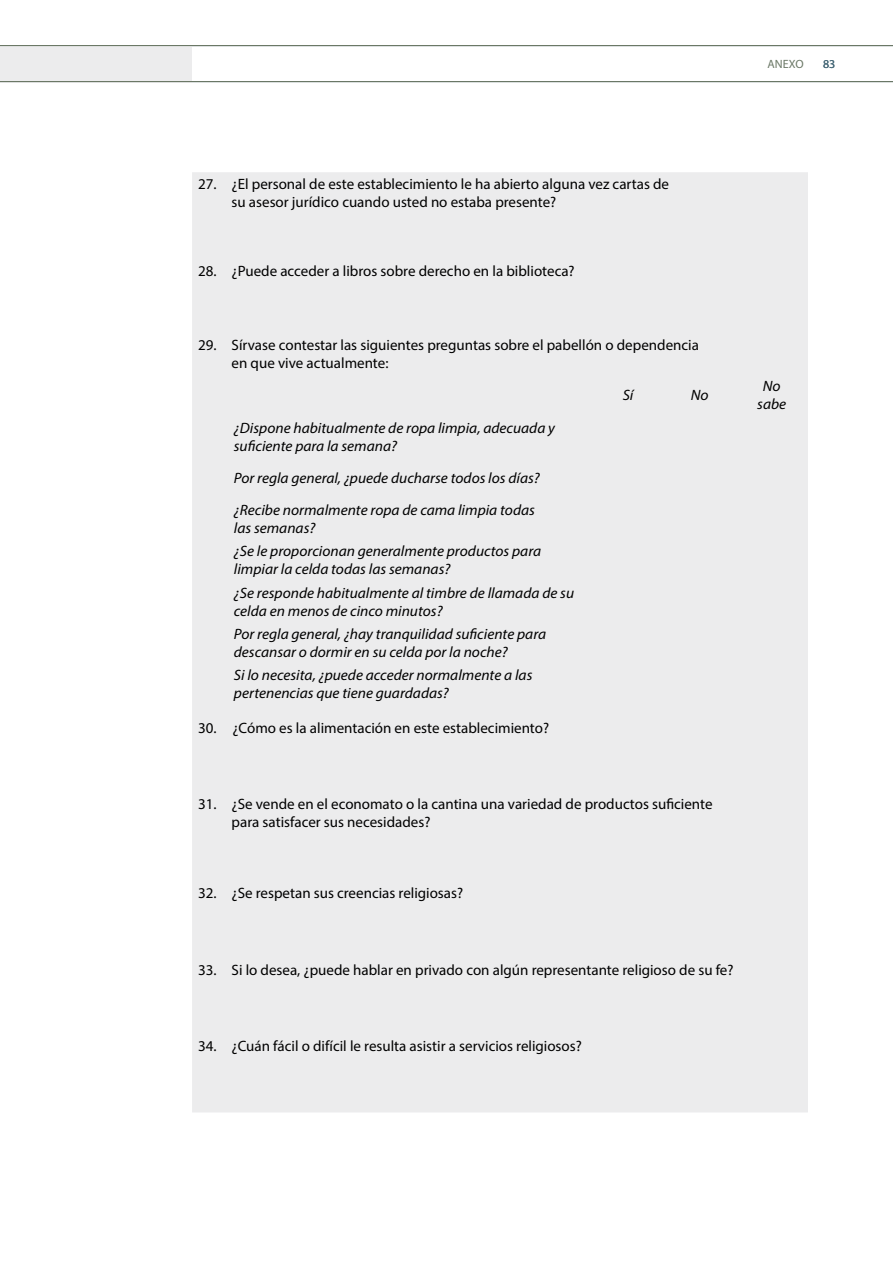
<style>
.page{position:relative;width:893px;height:1263px;background:#fff}
.page>*{position:absolute;margin:0;border:0;box-sizing:border-box;transform-origin:0 0}
.t1{font:15px/18px "Myriad Pro";color:#000}
.t2{font:italic 15px/23.2px "Myriad Pro";color:#000}
.t3{font:12px "Myriad Pro";color:#6b7866}
.t4{font:12px "Myriad Pro";color:#476978}
</style>
<div class="page">
<div style="left:192px;top:172px;width:616px;height:940px;background:#ececed"></div>
<div style="left:0;top:46px;width:192px;height:36px;background:#ececed"></div>
<hr style="left:0;top:45px;width:893px;height:1px;background:#6b7866">
<hr style="left:0;top:81px;width:893px;height:1px;background:#6b7866">
<p class="t3" style="left:767px;top:56px;width:36px">Anexo</p>
<p class="t4" style="left:823px;top:56px;width:14px">83</p>
<p class="t1" style="left:232px;top:175px;width:439px;text-indent:-33px">27. ¿El personal de este establecimiento le ha abierto alguna vez cartas de su asesor jurídico cuando usted no estaba presente?</p>
<p class="t1" style="left:198px;top:261px;width:378px">28. ¿Puede acceder a libros sobre derecho en la biblioteca?</p>
<p class="t1" style="left:232px;top:336px;width:469px;text-indent:-33px">29. Sírvase contestar las siguientes preguntas sobre el pabellón o dependencia en que vive actualmente:</p>
<p class="t2" style="left:623px;top:383px;width:12px">Sí</p>
<p class="t2" style="left:691px;top:383px;width:19px">No</p>
<p class="t2" style="left:757px;top:377px;width:30px;line-height:18px;text-align:center">No sabe</p>
<p class="t2" style="left:234px;top:418px;width:323px;line-height:18px">¿Dispone habitualmente de ropa limpia, adecuada y suficiente para la semana?</p>
<p class="t2" style="left:234px;top:461px;width:308px;line-height:32.2px">Por regla general, ¿puede ducharse todos los días? ¿Recibe normalmente ropa de cama limpia todas</p>
<p class="t2" style="left:234px;top:516px;width:309px">las semanas?<br>¿Se le proporcionan generalmente productos para</p>
<p class="t2" style="left:234px;top:557px;width:342px">limpiar la celda todas las semanas?<br>¿Se responde habitualmente al timbre de llamada de su</p>
<p class="t2" style="left:234px;top:599px;width:314px">celda en menos de cinco minutos?<br>Por regla general, ¿hay tranquilidad suficiente para</p>
<p class="t2" style="left:234px;top:640px;width:300px">descansar o dormir en su celda por la noche?<br>Si lo necesita, ¿puede acceder normalmente a las</p>
<p class="t2" style="left:234px;top:681px;width:217px">pertenencias que tiene guardadas?</p>
<p class="t1" style="left:198px;top:718px;width:353px">30. ¿Cómo es la alimentación en este establecimiento?</p>
<p class="t1" style="left:232px;top:795px;width:482px;text-indent:-33px">31. ¿Se vende en el economato o la cantina una variedad de productos suficiente para satisfacer sus necesidades?</p>
<p class="t1" style="left:198px;top:884px;width:267px">32. ¿Se respetan sus creencias religiosas?</p>
<p class="t1" style="left:198px;top:960px;width:537px">33. Si lo desea, ¿puede hablar en privado con algún representante religioso de su fe?</p>
<p class="t1" style="left:198px;top:1037px;width:385px">34. ¿Cuán fácil o difícil le resulta asistir a servicios religiosos?</p>
</div>
